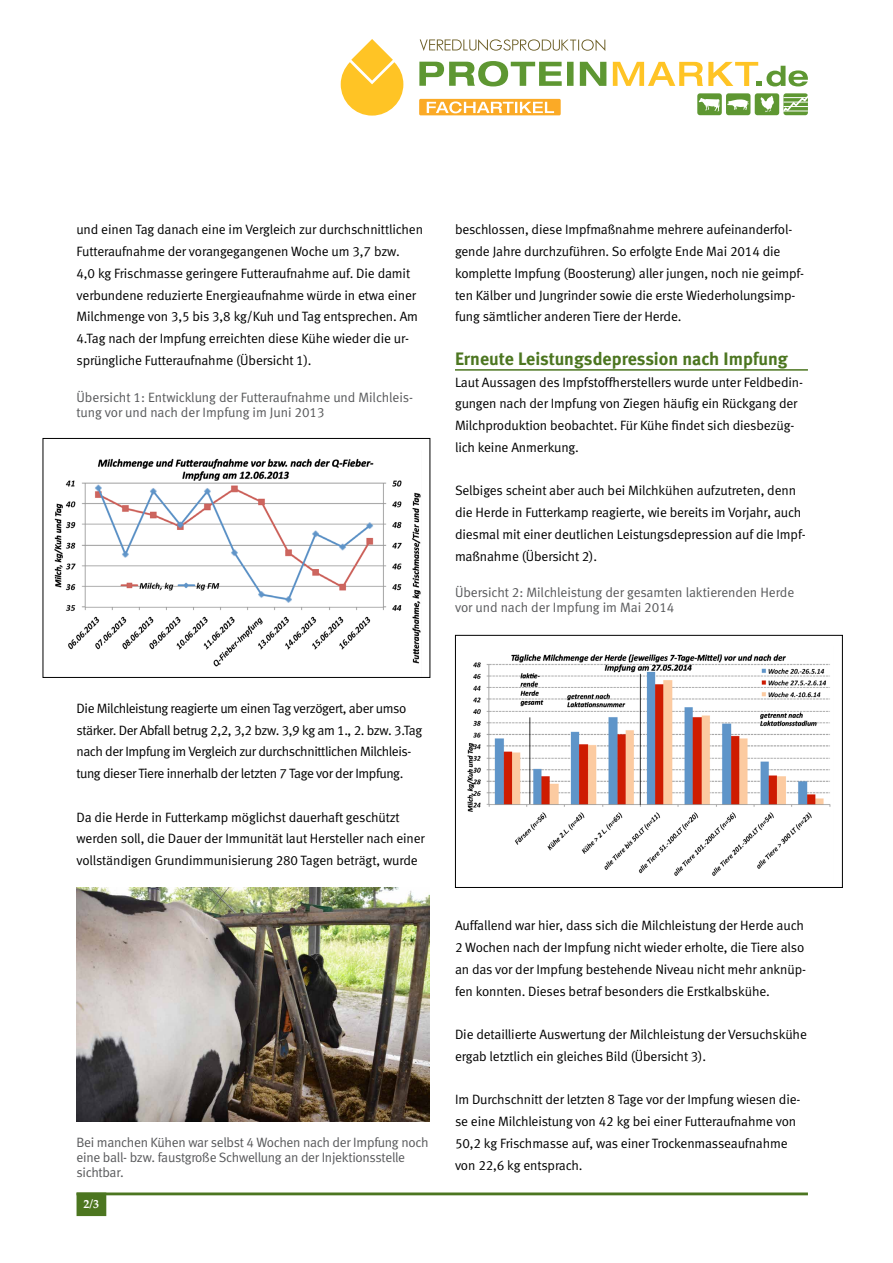
<style>
.page{position:relative;width:893px;height:1263px;background:#fff}
.page>*{position:absolute;margin:0;border:0;box-sizing:border-box;transform-origin:0 0}
.t1{font:18px "Meta Bold LF";color:#4c7620}
.t2{font:13.5px/21.8px "Meta Normal LF";letter-spacing:-.01em;color:#000}
.t3{font:13.5px/15px "Meta Normal LF";letter-spacing:-.015em;color:#58595b}
.t4{font:13.5px/21.8px "Meta Normal LF";letter-spacing:-.03em;color:#000}
.t5{font:700 12px "Palatino Linotype";color:#fff}
</style>
<div class="page">
<hr style="left:455px;top:369px;width:353px;height:2px;background:#4c7620">
<hr style="left:77px;top:1192px;width:731px;height:3px;background:#4c7620">
<div style="left:77px;top:1192px;width:29px;height:24px;background:#4c7620;border:2px solid #4c7620"></div>
<svg style="left:419px;top:61px;width:143px;height:25px"></svg>
<div style="left:567px;top:62px;width:7px;height:24px;background:#5e9732"></div>
<svg style="left:580px;top:62px;width:26px;height:24px"></svg>
<svg style="left:341px;top:39px;width:62px;height:77px"></svg>
<svg style="left:420px;top:39px;width:185px;height:12px"></svg>
<div style="left:726px;top:93px;width:24px;height:22px;background:#5e9732;border-radius:3px"></div>
<svg style="left:727px;top:99px;width:21px;height:11px"></svg>
<div style="left:697px;top:93px;width:25px;height:22px;background:#5e9732;border-radius:3px"></div>
<svg style="left:699px;top:98px;width:21px;height:13px"></svg>
<div style="left:755px;top:93px;width:24px;height:22px;background:#5e9732;border-radius:3px"></div>
<svg style="left:760px;top:95px;width:14px;height:17px"></svg>
<div style="left:783px;top:93px;width:25px;height:22px;background:#5e9732;border-radius:3px"></div>
<svg style="left:783px;top:93px;width:25px;height:21px"></svg>
<svg style="left:613px;top:62px;width:195px;height:24px"></svg>
<div style="left:419px;top:99px;width:142px;height:16px;background:#fbaa26;border-radius:2px"></div>
<svg style="left:427px;top:101px;width:127px;height:12px"></svg>
<img style="left:54px;top:458px;width:367px;height:209px">
<div style="left:43px;top:438px;width:387px;height:240px;border:1px solid #000"></div>
<img style="left:467px;top:654px;width:364px;height:222px">
<div style="left:455px;top:635px;width:388px;height:253px;border:1px solid #000"></div>
<img style="left:77px;top:888px;width:352px;height:234px">
<p class="t2" style="left:77px;top:219px;width:348px">und einen Tag danach eine im Vergleich zur durchschnittlichen Futteraufnahme der vorangegangenen Woche um 3,7 bzw.<br>4,0 kg Frischmasse geringere Futteraufnahme auf. Die damit verbundene reduzierte Energieaufnahme würde in etwa einer Milchmenge von 3,5 bis 3,8 kg/Kuh und Tag entsprechen. Am 4.Tag nach der Impfung erreichten diese Kühe wieder die ur&shy;sprüngliche Futteraufnahme (Übersicht 1).</p>
<p class="t3" style="left:77px;top:389px;width:338px">Übersicht 1: Entwicklung der Futteraufnahme und Milchleis&shy;tung vor und nach der Impfung im Juni 2013</p>
<p class="t2" style="left:455px;top:219px;width:351px">beschlossen, diese Impfmaßnahme mehrere aufeinanderfol&shy;gende Jahre durchzuführen. So erfolgte Ende Mai 2014 die komplette Impfung (Boosterung) aller jungen, noch nie geimpf&shy;ten Kälber und Jungrinder sowie die erste Wiederholungsimp&shy;fung sämtlicher anderen Tiere der Herde.</p>
<h1 class="t1" style="left:455px;top:348px;width:334px">Erneute Leistungsdepression nach Impfung</h1>
<p class="t2" style="left:455px;top:371px;width:350px">Laut Aussagen des Impfstoffherstellers wurde unter Feldbedin&shy;gungen nach der Impfung von Ziegen häufig ein Rückgang der Milchproduktion beobachtet. Für Kühe findet sich diesbezüg&shy;lich keine Anmerkung.</p>
<p class="t2" style="left:455px;top:480px;width:352px">Selbiges scheint aber auch bei Milchkühen aufzutreten, denn die Herde in Futterkamp reagierte, wie bereits im Vorjahr, auch diesmal mit einer deutlichen Leistungsdepression auf die Impf&shy;maßnahme (Übersicht 2).</p>
<p class="t3" style="left:455px;top:585px;width:341px">Übersicht 2: Milchleistung der gesamten laktierenden Herde vor und nach der Impfung im Mai 2014</p>
<p class="t4" style="left:77px;top:697px;width:347px">Die Milchleistung reagierte um einen Tag verzögert, aber umso stärker. Der Abfall betrug 2,2, 3,2 bzw. 3,9 kg am 1., 2. bzw. 3.Tag nach der Impfung im Vergleich zur durchschnittlichen Milchleis&shy;tung dieser Tiere innerhalb der letzten 7 Tage vor der Impfung.</p>
<p class="t2" style="left:77px;top:806px;width:350px">Da die Herde in Futterkamp möglichst dauerhaft geschützt werden soll, die Dauer der Immunität laut Hersteller nach einer vollständigen Grundimmunisierung 280 Tagen beträgt, wurde</p>
<p class="t3" style="left:77px;top:1134px;width:353px">Bei manchen Kühen war selbst 4 Wochen nach der Impfung noch eine ball- bzw. faustgroße Schwellung an der Injektionsstelle sichtbar.</p>
<p class="t5" style="left:84px;top:1195px;width:17px">2/3</p>
<p class="t2" style="left:455px;top:915px;width:353px">Auffallend war hier, dass sich die Milchleistung der Herde auch 2 Wochen nach der Impfung nicht wieder erholte, die Tiere also an das vor der Impfung bestehende Niveau nicht mehr anknüp&shy;fen konnten. Dieses betraf besonders die Erstkalbskühe.</p>
<p class="t2" style="left:455px;top:1023px;width:353px">Die detaillierte Auswertung der Milchleistung der Versuchskühe ergab letztlich ein gleiches Bild (Übersicht 3).</p>
<p class="t2" style="left:455px;top:1089px;width:347px">Im Durchschnitt der letzten 8 Tage vor der Impfung wiesen die&shy;se eine Milchleistung von 42 kg bei einer Futteraufnahme von 50,2 kg Frischmasse auf, was einer Trockenmasseaufnahme von 22,6 kg entsprach.</p>
</div>
